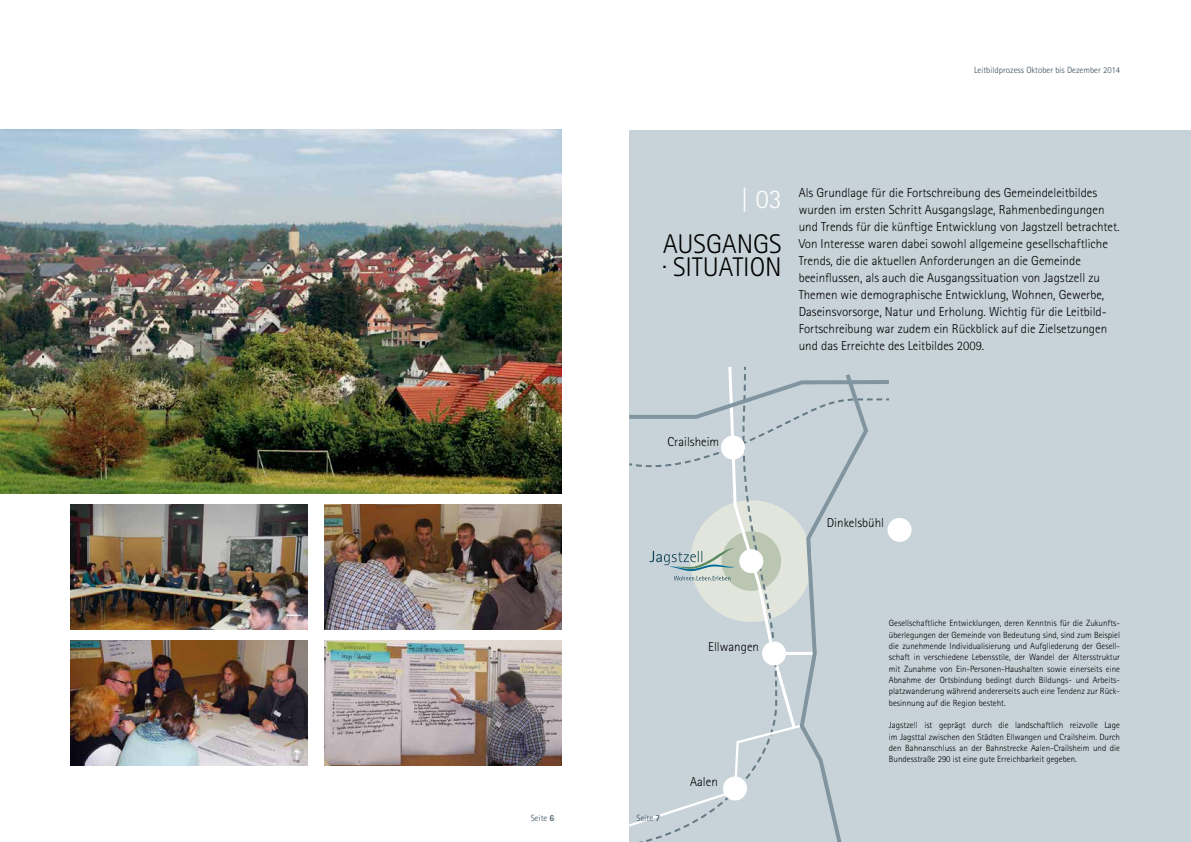
<style>
.page{position:relative;width:1191px;height:842px;background:#fff}
.page>*{position:absolute;margin:0;border:0;box-sizing:border-box;transform-origin:0 0}
.t1{font:300 27px/22.7px "Rotis Sans Serif";color:#000}
.t2{font:300 27px "Rotis Sans Serif";color:#fff}
.t3{font:300 13px/17px "Rotis Sans Serif";color:#000}
.t4{font:300 9px/11.3px "Rotis Sans Serif";color:#000;text-align:justify}
.t5{font:300 9px "Rotis Sans Serif";color:#344b57}
.s1{font-weight:700}
</style>
<div class="page">
<div style="left:629px;top:130px;width:562px;height:712px;background:#c8d3d9"></div>
<div style="left:887px;top:518px;width:24px;height:24px;background:#fff;border-radius:50%"></div>
<svg style="left:629px;top:366px;width:264px;height:476px"></svg>
<div style="left:739px;top:549px;width:24px;height:24px;background:#fff;border-radius:50%"></div>
<img style="left:325px;top:641px;width:236px;height:124px">
<img style="left:325px;top:505px;width:236px;height:124px">
<img style="left:71px;top:641px;width:237px;height:124px">
<img style="left:71px;top:505px;width:237px;height:124px">
<img style="left:0;top:130px;width:561px;height:363px">
<p class="t5" style="left:974px;top:65px;width:147px">Leitbildprozess Oktober bis Dezember 2014</p>
<h1 class="t2" style="left:740px;top:183px;width:43px">| 03</h1>
<h1 class="t1" style="left:662px;top:233px;width:116px">Ausgangs<br>. situation</h1>
<p class="t3" style="left:798px;top:184px;width:322px">Als Grundlage für die Fortschreibung des Gemeindeleitbildes wurden im ersten Schritt Ausgangslage, Rahmenbedingungen und Trends für die künftige Entwicklung von Jagstzell betrachtet.<br>Von Interesse waren dabei sowohl allgemeine gesellschaftliche Trends, die die aktuellen Anforderungen an die Gemeinde beeinflussen, als auch die Ausgangssituation von Jagstzell zu Themen wie demographische Entwicklung, Wohnen, Gewerbe, Daseinsvorsorge, Natur und Erholung. Wichtig für die Leitbild-Fortschreibung war zudem ein Rückblick auf die Zielsetzungen und das Erreichte des Leitbildes 2009.</p>
<h2 class="t3" style="left:667px;top:433px;width:53px">Crailsheim</h2>
<h2 class="t3" style="left:827px;top:514px;width:59px">Dinkelsbühl</h2>
<h2 class="t3" style="left:708px;top:638px;width:52px">Ellwangen</h2>
<p class="t5" style="left:531px;top:813px;width:25px">Seite <span class="s1">6</span></p>
<p class="t5" style="left:636px;top:813px;width:25px">Seite <span class="s1">7</span></p>
<h2 class="t3" style="left:690px;top:773px;width:29px">Aalen</h2>
<p class="t4" style="left:889px;top:618px;width:233px">Gesellschaftliche Entwicklungen, deren Kenntnis für die Zukunfts&shy;überlegungen der Gemeinde von Bedeutung sind, sind zum Beispiel die zunehmende Individualisierung und Aufgliederung der Gesell&shy;schaft in verschiedene Lebensstile, der Wandel der Altersstruktur mit Zunahme von Ein-Personen-Haushalten sowie einerseits eine Abnahme der Ortsbindung bedingt durch Bildungs- und Arbeits&shy;platzwanderung während andererseits auch eine Tendenz zur Rück&shy;besinnung auf die Region besteht.</p>
<p class="t4" style="left:889px;top:720px;width:233px">Jagstzell ist geprägt durch die landschaftlich reizvolle Lage im Jagsttal zwischen den Städten Ellwangen und Crailsheim. Durch den Bahnanschluss an der Bahnstrecke Aalen-Crailsheim und die Bundesstraße 290 ist eine gute Erreichbarkeit gegeben.</p>
</div>
